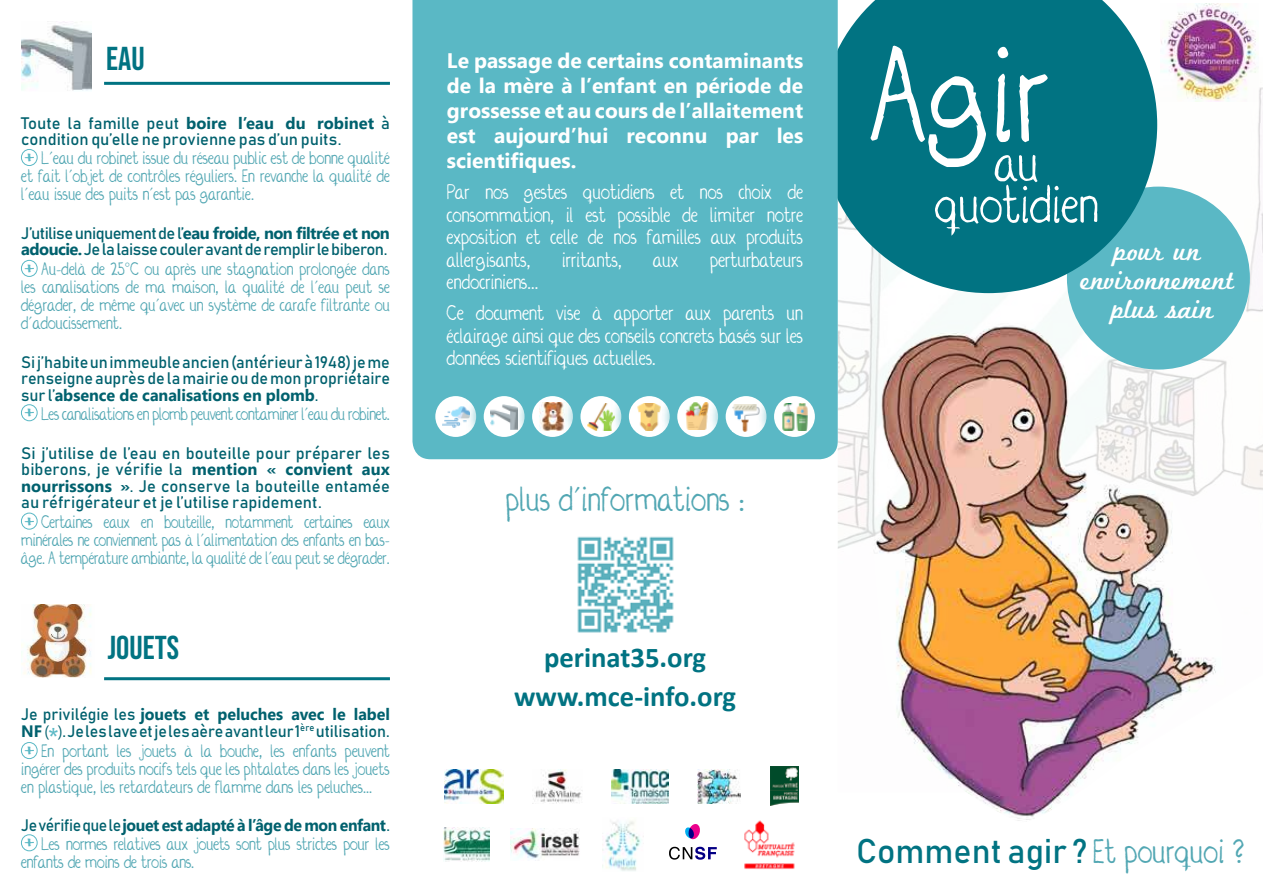
<style>
.page{position:relative;width:1263px;height:893px;background:#fff}
.page>*{position:absolute;margin:0;border:0;box-sizing:border-box;transform-origin:0 0}
.t1{font:135.45px "Irregularis";color:#fff}
.t2{font:52.8px/41.4px "Irregularis";color:#fff;text-align:center}
.t3{font:34.95px "Irregularis";color:#52a7b3}
.t4{font:33.9px "Bahnschrift";color:#017382}
.t5{font:33px "Bebas Neue";color:#017382}
.t6{font:700 28.8px/39px "Calibri";color:#017382;text-align:center}
.t7{font:27.45px/29px "Marketing Script";color:#fff;text-align:center}
.t8{font:25.35px "Han Srf";color:#5ab8c5;scale:1.25 1}
.t9{font:21px/22.5px "Irregularis";color:#fff}
.t10{font:700 21px/25.2px "Myanmar Text";color:#fff;text-align:justify}
.t11{font:18px/18px "Irregularis";letter-spacing:-.01em;color:#52a7b3;text-align:justify}
.t12{font:16.5px/16.5px "Bahnschrift";color:#00616e}
.t13{font:700 16.5px "Myanmar Text";letter-spacing:-.01em;color:#00616e}
.t14{font:700 16.5px "Myanmar Text";letter-spacing:-.035em;color:#00616e}
.t15{font:16.5px "Bahnschrift";letter-spacing:-.035em;color:#00616e}
.t16{font:700 16.5px "Myanmar Text";letter-spacing:-.01em;color:#00616e;scale:.96 1}
.s1{font-family:"Myanmar Text";font-weight:700}
.s2{font-family:"Bahnschrift";font-weight:400}
.s3{font-family:"Myanmar Text"}
.s4{font-family:"Bebas Neue";font-size:22.8px;color:#5ab8c5}
.s5{font-family:"Irregularis";color:#52a7b3}
</style>
<div class="page">
<div style="left:21px;top:260px;width:16px;height:17px;border:1px solid #5ab8c5;border-radius:50%"></div>
<div style="left:21px;top:404px;width:16px;height:17px;border:1px solid #5ab8c5;border-radius:50%"></div>
<div style="left:21px;top:513px;width:16px;height:16px;border:1px solid #5ab8c5;border-radius:50%"></div>
<div style="left:21px;top:742px;width:16px;height:17px;border:1px solid #5ab8c5;border-radius:50%"></div>
<div style="left:21px;top:834px;width:16px;height:17px;border:1px solid #5ab8c5;border-radius:50%"></div>
<div style="left:21px;top:149px;width:16px;height:17px;border:1px solid #5ab8c5;border-radius:50%"></div>
<img style="left:838px;top:87px;width:425px;height:462px">
<div style="left:1067px;top:187px;width:183px;height:183px;background:#5ab8c5;border-radius:50%"></div>
<svg style="left:838px;top:0;width:319px;height:293px;background:#1a828f"></svg>
<img style="left:21px;top:21px;width:70px;height:70px">
<img style="left:21px;top:604px;width:70px;height:73px">
<hr style="left:104px;top:82px;width:286px;height:3px;background:#017382">
<hr style="left:104px;top:677px;width:286px;height:3px;background:#017382">
<div style="left:412px;top:0;width:426px;height:459px;background:#5ab8c5"></div>
<img style="left:866px;top:321px;width:357px;height:500px">
<img style="left:577px;top:536px;width:97px;height:97px">
<div style="left:417px;top:378px;width:77px;height:77px;background:#5ab8c5"></div>
<div style="left:435px;top:396px;width:41px;height:41px;background:#fff;border-radius:50%"></div>
<img style="left:442px;top:406px;width:24px;height:22px">
<div style="left:466px;top:378px;width:77px;height:77px;background:#5ab8c5"></div>
<div style="left:484px;top:396px;width:41px;height:41px;background:#fff;border-radius:50%"></div>
<img style="left:490px;top:404px;width:24px;height:26px">
<div style="left:514px;top:378px;width:77px;height:77px;background:#5ab8c5"></div>
<svg style="left:532px;top:396px;width:41px;height:41px"></svg>
<img style="left:539px;top:403px;width:24px;height:27px">
<div style="left:563px;top:378px;width:76px;height:77px;background:#5ab8c5"></div>
<div style="left:580px;top:396px;width:41px;height:41px;background:#fff;border-radius:50%"></div>
<img style="left:588px;top:403px;width:23px;height:27px">
<div style="left:611px;top:378px;width:77px;height:77px;background:#5ab8c5"></div>
<div style="left:629px;top:396px;width:41px;height:41px;background:#fff;border-radius:50%"></div>
<img style="left:637px;top:403px;width:22px;height:27px">
<div style="left:659px;top:378px;width:77px;height:77px;background:#5ab8c5"></div>
<div style="left:677px;top:396px;width:41px;height:41px;background:#fff;border-radius:50%"></div>
<img style="left:685px;top:403px;width:23px;height:27px">
<div style="left:708px;top:378px;width:76px;height:77px;background:#5ab8c5"></div>
<div style="left:726px;top:396px;width:40px;height:41px;background:#fff;border-radius:50%"></div>
<img style="left:732px;top:404px;width:24px;height:28px">
<div style="left:756px;top:378px;width:77px;height:77px;background:#5ab8c5"></div>
<div style="left:774px;top:396px;width:41px;height:41px;background:#fff;border-radius:50%"></div>
<img style="left:782px;top:403px;width:26px;height:27px">
<img style="left:444px;top:769px;width:59px;height:34px">
<img style="left:444px;top:827px;width:45px;height:34px">
<img style="left:511px;top:829px;width:69px;height:30px">
<img style="left:534px;top:769px;width:49px;height:34px">
<img style="left:697px;top:769px;width:44px;height:34px">
<img style="left:612px;top:769px;width:56px;height:34px">
<img style="left:770px;top:766px;width:28px;height:40px">
<img style="left:603px;top:821px;width:38px;height:50px">
<svg style="left:669px;top:824px;width:48px;height:36px"></svg>
<img style="left:744px;top:820px;width:51px;height:50px">
<img style="left:1160px;top:3px;width:98px;height:98px">
<h3 class="t5" style="left:106px;top:42px;width:40px">EAU</h3>
<p class="t12" style="left:21px;top:115px;width:370px">Toute la famille peut <span class="s1">boire l’eau du robinet</span> à condition qu’elle ne provienne pas d’un puits.</p>
<p class="t11" style="left:21px;top:150px;width:370px;text-indent:20px">L’eau du robinet issue du réseau public est de bonne qualité et fait l’objet de contrôles réguliers. En revanche la qualité de l’eau issue des puits n’est pas garantie.</p>
<h3 class="t8" style="left:25px;top:140px;width:10px">+</h3>
<p class="t14" style="left:21px;top:226px;width:370px"><span class="s2">J’utilise uniquement de l’</span>eau froide, non filtrée et non</p>
<p class="t15" style="left:21px;top:241px;width:368px"><span class="s1">adoucie.</span> Je la laisse couler avant de remplir le biberon.</p>
<p class="t11" style="left:21px;top:261px;width:370px;text-indent:20px">Au-delà de 25°C ou après une stagnation prolongée dans les canalisations de ma maison, la qualité de l’eau peut se dégrader, de même qu’avec un système de carafe filtrante ou d’adoucissement.</p>
<h3 class="t8" style="left:25px;top:251px;width:10px">+</h3>
<p class="t12" style="left:21px;top:354px;width:370px">Si j’habite un immeuble ancien (antérieur à 1948) je me renseigne auprès de la mairie ou de mon propriétaire</p>
<p class="t13" style="left:21px;top:388px;width:299px"><span class="s2">sur l’</span>absence de canalisations en plomb<span class="s2">.</span></p>
<p class="t11" style="left:41px;top:407px;width:350px">Les canalisations en plomb peuvent contaminer l’eau du robinet.</p>
<h3 class="t8" style="left:25px;top:396px;width:10px">+</h3>
<p class="t12" style="left:21px;top:446px;width:370px;text-align:justify">Si j’utilise de l’eau en bouteille pour préparer les biberons, je vérifie la <span class="s1">mention « convient aux nourrissons »</span>. Je conserve la bouteille entamée au réfrigérateur et je l’utilise rapidement.</p>
<p class="t11" style="left:21px;top:515px;width:370px;text-indent:20px">Certaines eaux en bouteille, notamment certaines eaux minérales ne conviennent pas à l’alimentation des enfants en bas&shy;âge. A température ambiante, la qualité de l’eau peut se dégrader.</p>
<h3 class="t8" style="left:25px;top:504px;width:10px">+</h3>
<h3 class="t5" style="left:107px;top:630px;width:73px">JOUETS</h3>
<p class="t13" style="left:21px;top:708px;width:370px"><span class="s2">Je privilégie les</span> jouets et peluches avec le label</p>
<p class="t12" style="left:21px;top:723px;width:370px"><span class="s1">NF</span> <span class="s3">(</span><span class="s4">*</span><span class="s3">)</span>. Je les lave et je les aère avant leur 1<sup>ère</sup> utilisation.</p>
<p class="t11" style="left:21px;top:743px;width:370px;text-indent:20px">En portant les jouets à la bouche, les enfants peuvent ingérer des produits nocifs tels que les phtalates dans les jouets en plastique, les retardateurs de flamme dans les peluches...</p>
<p class="t11" style="left:21px;top:837px;width:370px;text-indent:20px">Les normes relatives aux jouets sont plus strictes pour les enfants de moins de trois ans.</p>
<h3 class="t8" style="left:25px;top:733px;width:10px">+</h3>
<p class="t16" style="left:21px;top:819px;width:386px"><span class="s2">Je vérifie que le</span> jouet est adapté à l’âge de mon enfant<span class="s2">.</span></p>
<h3 class="t8" style="left:25px;top:826px;width:10px">+</h3>
<p class="t10" style="left:447px;top:49px;width:358px">Le passage de certains contaminants de la mère à l’enfant en période de grossesse et au cours de l’allaitement est aujourd’hui reconnu par les scientifiques.</p>
<p class="t9" style="left:447px;top:183px;width:358px;text-align:justify">Par nos gestes quotidiens et nos choix de consommation, il est possible de limiter notre exposition et celle de nos familles aux produits allergisants,</p>
<p class="t9" style="left:562px;top:250px;width:61px">irritants,</p>
<p class="t9" style="left:653px;top:250px;width:27px">aux</p>
<p class="t9" style="left:710px;top:250px;width:95px">perturbateurs</p>
<p class="t9" style="left:447px;top:268px;width:358px;line-height:31px">endocriniens...<br>Ce document vise à apporter aux parents un</p>
<p class="t9" style="left:447px;top:326px;width:358px">éclairage ainsi que des conseils concrets basés sur les données scientifiques actuelles.</p>
<h3 class="t3" style="left:506px;top:483px;width:240px">plus d’informations :</h3>
<h3 class="t6" style="left:514px;top:641px;width:224px">perinat35.org www.mce-info.org</h3>
<h1 class="t1" style="left:871px;top:32px;width:181px">Agir</h1>
<h2 class="t2" style="left:935px;top:147px;width:166px">au quotidien</h2>
<h3 class="t7" style="left:1081px;top:238px;width:155px">pour un environnement plus sain</h3>
<h3 class="t4" style="left:856px;top:835px;width:390px">Comment agir ? <span class="s5">Et pourquoi ?</span></h3>
</div>
